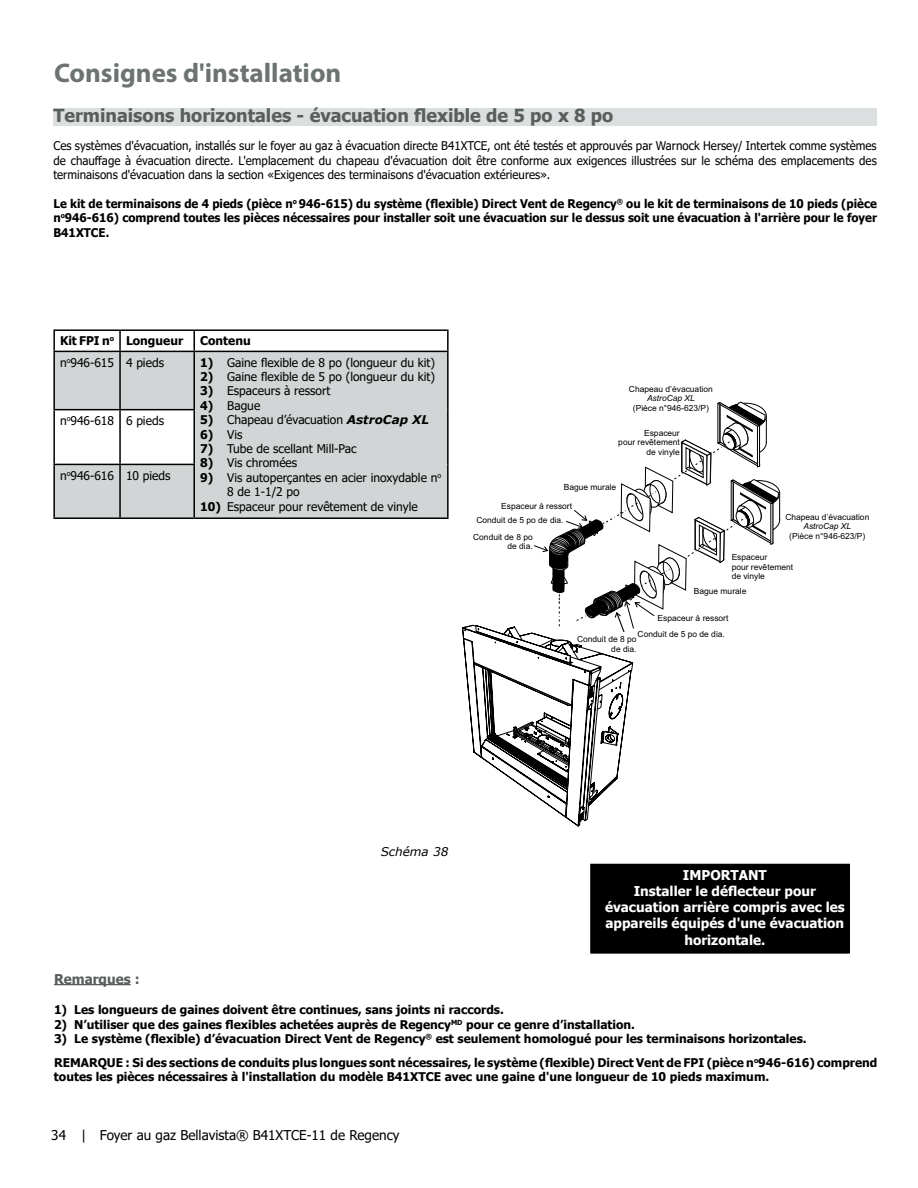
<style>
.page{position:relative;width:918px;height:1188px;background:#fff}
.page>*{position:absolute;margin:0;border:0;box-sizing:border-box;transform-origin:0 0}
.t1{font:700 27px "Myriad Pro";color:#6d7373}
.t2{font:700 18px "Tahoma";color:#585e5c}
.t3{font:700 13.5px/16.2px "Tahoma";color:#fff;text-align:center}
.t4{font:13.5px "Tahoma";color:#000}
.t5{font:700 13.5px "Tahoma";color:#585e5c}
.t6{font:700 12px/14.4px "Tahoma";color:#000}
.t7{font:12px/14.4px "Tahoma";color:#000;text-align:justify;scale:.96 1}
.t8{font:12px/14.4px "Tahoma";color:#000}
.t9{font:700 12px/14.4px "Tahoma";color:#000;text-align:justify;scale:.96 1}
.t10{font:italic 12px "Verdana";color:#000}
.t11{font:8.4px/9.4px "Arial";color:#000}
.t12{font:italic 8.4px "Arial";color:#000}
.s1{font-weight:700}
.s2{font-family:"Verdana";font-weight:700;font-style:italic}
</style>
<div class="page">
<svg style="left:462px;top:401px;width:319px;height:425px"></svg>
<div style="left:53px;top:108px;width:824px;height:17px;background:#dcdfe0"></div>
<hr style="left:54px;top:984px;width:77px;height:1px;background:#585e5c">
<div style="left:591px;top:864px;width:258px;height:89px;background:#000"></div>
<div style="left:590px;top:864px;width:260px;height:90px;border:2px solid #000"></div>
<svg style="left:55px;top:352px;width:392px;height:165px;background:#d5d9da"></svg>
<hr style="left:53px;top:329px;width:67px;height:2px;background:#000">
<hr style="left:53px;top:331px;width:2px;height:20px;background:#000">
<hr style="left:120px;top:329px;width:74px;height:2px;background:#000">
<hr style="left:119px;top:331px;width:2px;height:20px;background:#000">
<hr style="left:194px;top:329px;width:255px;height:2px;background:#000">
<hr style="left:193px;top:331px;width:2px;height:20px;background:#000">
<hr style="left:447px;top:331px;width:2px;height:20px;background:#000">
<hr style="left:53px;top:351px;width:67px;height:1px;background:#000">
<hr style="left:53px;top:352px;width:2px;height:57px;background:#000">
<hr style="left:120px;top:351px;width:74px;height:1px;background:#000">
<hr style="left:119px;top:352px;width:2px;height:57px;background:#000">
<hr style="left:194px;top:351px;width:255px;height:1px;background:#000">
<hr style="left:193px;top:352px;width:2px;height:57px;background:#000">
<hr style="left:447px;top:352px;width:2px;height:58px;background:#000">
<hr style="left:53px;top:409px;width:67px;height:1px;background:#000">
<hr style="left:53px;top:410px;width:2px;height:54px;background:#000">
<hr style="left:120px;top:409px;width:75px;height:1px;background:#000">
<hr style="left:119px;top:410px;width:2px;height:54px;background:#000">
<hr style="left:193px;top:410px;width:2px;height:54px;background:#000">
<hr style="left:447px;top:410px;width:2px;height:54px;background:#000">
<hr style="left:53px;top:464px;width:67px;height:1px;background:#000">
<hr style="left:53px;top:465px;width:2px;height:52px;background:#000">
<hr style="left:120px;top:464px;width:75px;height:1px;background:#000">
<hr style="left:119px;top:465px;width:2px;height:52px;background:#000">
<hr style="left:193px;top:465px;width:2px;height:52px;background:#000">
<hr style="left:447px;top:464px;width:2px;height:53px;background:#000">
<hr style="left:53px;top:517px;width:67px;height:2px;background:#000">
<hr style="left:120px;top:517px;width:74px;height:2px;background:#000">
<hr style="left:194px;top:517px;width:255px;height:2px;background:#000">
<h1 class="t1" style="left:54px;top:55px;width:289px">Consignes d'installation</h1>
<h2 class="t2" style="left:53px;top:103px;width:561px">Terminaisons horizontales - évacuation flexible de 5 po x 8 po</h2>
<p class="t7" style="left:53px;top:140px;width:859px">Ces systèmes d'évacuation, installés sur le foyer au gaz à évacuation directe B41XTCE, ont été testés et approuvés par Warnock Hersey/ Intertek comme systèmes de chauffage à évacuation directe. L'emplacement du chapeau d'évacuation doit être conforme aux exigences illustrées sur le schéma des emplacements des terminaisons d'évacuation dans la section «Exigences des terminaisons d'évacuation extérieures».</p>
<p class="t9" style="left:53px;top:197px;width:859px">Le kit de terminaisons de 4 pieds (pièce n<sup>o</sup> 946-615) du système (flexible) Direct Vent de Regency<sup>®</sup> ou le kit de terminaisons de 10 pieds (pièce n<sup>o</sup>946-616) comprend toutes les pièces nécessaires pour installer soit une évacuation sur le dessus soit une évacuation à l'arrière pour le foyer B41XTCE.</p>
<p class="t6" style="left:60px;top:334px;width:125px">Kit FPI n<sup>o</sup> Longueur</p>
<p class="t6" style="left:200px;top:334px;width:52px">Contenu</p>
<p class="t8" style="left:60px;top:356px;width:105px">n<sup>o</sup>946-615 4 pieds</p>
<p class="t8" style="left:200px;top:356px;width:236px"><span class="s1">1)</span> Gaine flexible de 8 po (longueur du kit)</p>
<p class="t8" style="left:200px;top:370px;width:236px"><span class="s1">2)</span> Gaine flexible de 5 po (longueur du kit)</p>
<p class="t8" style="left:200px;top:384px;width:132px"><span class="s1">3)</span> Espaceurs à ressort</p>
<p class="t8" style="left:200px;top:399px;width:62px"><span class="s1">4)</span> Bague</p>
<p class="t8" style="left:200px;top:413px;width:230px"><span class="s1">5)</span> Chapeau d’évacuation <span class="s2">AstroCap XL</span></p>
<p class="t8" style="left:200px;top:428px;width:44px"><span class="s1">6)</span> Vis</p>
<p class="t8" style="left:200px;top:442px;width:158px"><span class="s1">7)</span> Tube de scellant Mill-Pac</p>
<p class="t8" style="left:200px;top:456px;width:99px"><span class="s1">8)</span> Vis chromées</p>
<p class="t8" style="left:227px;top:471px;width:215px;text-indent:-27px"><span class="s1">9)</span> Vis autoperçantes en acier inoxydable n<sup>o<br></sup>8 de 1-1/2 po</p>
<p class="t8" style="left:200px;top:500px;width:219px"><span class="s1">10)</span> Espaceur pour revêtement de vinyle</p>
<p class="t8" style="left:60px;top:414px;width:105px">n<sup>o</sup>946-618 6 pieds</p>
<p class="t8" style="left:60px;top:469px;width:112px">n<sup>o</sup>946-616 10 pieds</p>
<p class="t11" style="left:629px;top:385px;width:86px">Chapeau d’évacuation</p>
<p class="t12" style="left:647px;top:395px;width:49px">AstroCap XL</p>
<p class="t11" style="left:633px;top:404px;width:78px">(Pièce n°946-623/P)</p>
<p class="t11" style="left:618px;top:429px;width:63px;text-align:right">Espaceur<br>pour revêtement de vinyle</p>
<p class="t11" style="left:564px;top:483px;width:54px">Bague murale</p>
<p class="t11" style="left:501px;top:502px;width:72px">Espaceur à ressort</p>
<p class="t11" style="left:473px;top:512px;width:92px;line-height:17.1px;text-indent:3px">Conduit de 5 po de dia.<br>Conduit de 8 po</p>
<p class="t11" style="left:507px;top:542px;width:27px">de dia.</p>
<p class="t11" style="left:785px;top:513px;width:86px">Chapeau d’évacuation</p>
<p class="t12" style="left:803px;top:523px;width:49px">AstroCap XL</p>
<p class="t11" style="left:789px;top:532px;width:78px">(Pièce n°946-623/P)</p>
<p class="t11" style="left:732px;top:554px;width:63px">Espaceur<br>pour revêtement de vinyle</p>
<p class="t11" style="left:694px;top:587px;width:54px">Bague murale</p>
<p class="t11" style="left:658px;top:614px;width:72px">Espaceur à ressort</p>
<p class="t11" style="left:638px;top:630px;width:89px">Conduit de 5 po de dia.</p>
<p class="t11" style="left:577px;top:635px;width:61px;text-align:right">Conduit de 8 po de dia.</p>
<p class="t10" style="left:381px;top:843px;width:69px">Schéma 38</p>
<p class="t3" style="left:605px;top:867px;width:241px">IMPORTANT<br>Installer le déflecteur pour évacuation arrière compris avec les appareils équipés d'une évacuation horizontale.</p>
<p class="t5" style="left:54px;top:969px;width:87px">Remarques :</p>
<p class="t6" style="left:54px;top:1003px;width:451px">1) Les longueurs de gaines doivent être continues, sans joints ni raccords.</p>
<p class="t6" style="left:54px;top:1018px;width:583px">2) N’utiliser que des gaines flexibles achetées auprès de Regency<sup>MD</sup> pour ce genre d’installation.</p>
<p class="t6" style="left:54px;top:1032px;width:754px">3) Le système (flexible) d’évacuation Direct Vent de Regency<sup>®</sup> est seulement homologué pour les terminaisons horizontales.</p>
<p class="t6" style="left:54px;top:1056px;width:825px">REMARQUE : Si des sections de conduits plus longues sont nécessaires, le système (flexible) Direct Vent de FPI (pièce n<sup>o</sup>946-616) comprend toutes les pièces nécessaires à l'installation du modèle B41XTCE avec une gaine d'une longueur de 10 pieds maximum.</p>
<p class="t4" style="left:51px;top:1126px;width:350px">34 | Foyer au gaz Bellavista® B41XTCE-11 de Regency</p>
</div>
